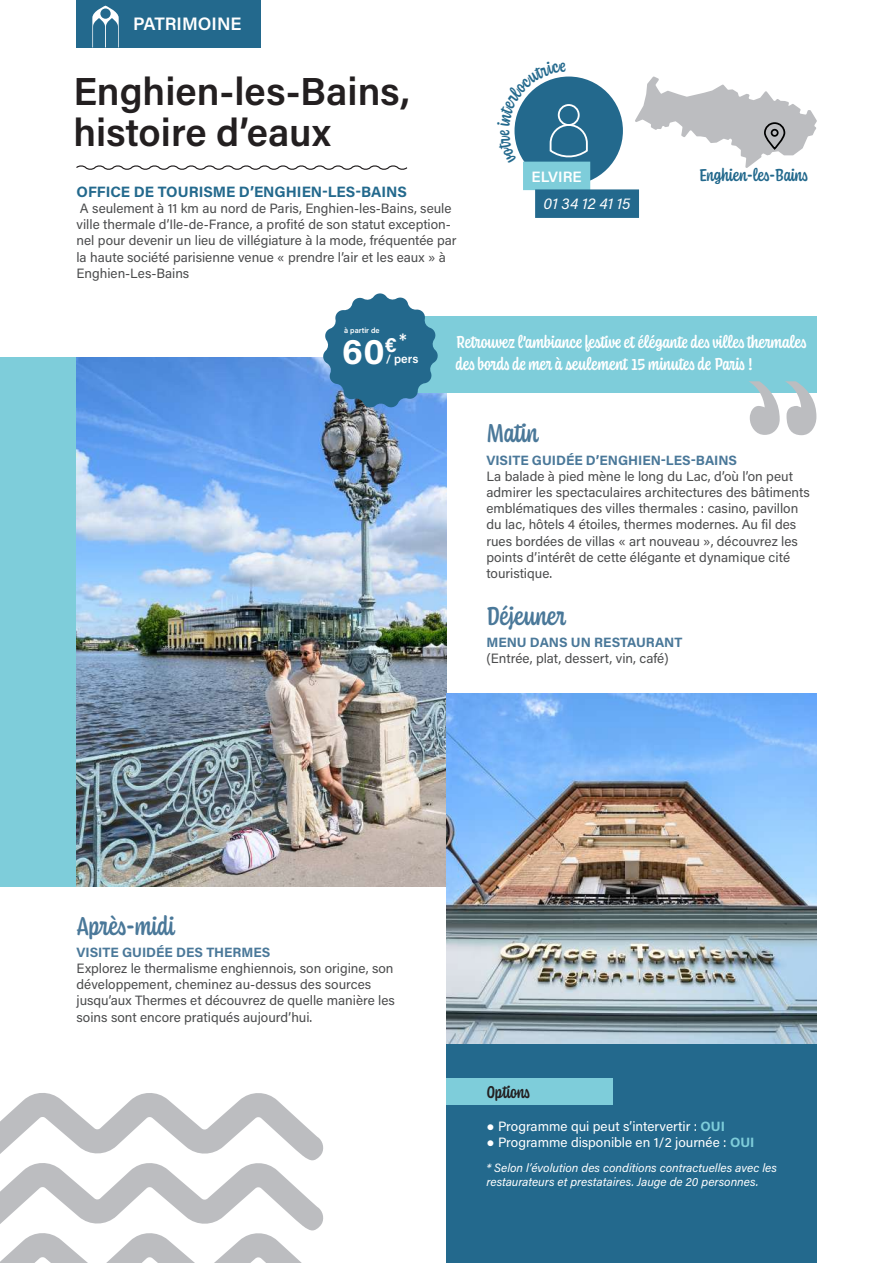
<style>
.page{position:relative;width:893px;height:1263px;background:#fff}
.page>*{position:absolute;margin:0;border:0;box-sizing:border-box;transform-origin:0 0}
.t1{font:600 39px/40.5px "Acumin Pro";color:#231f20}
.t2{font:700 36px "Acumin Pro";color:#fff}
.t3{font:500 27px "Coniferous";letter-spacing:.005em;color:#4a7899}
.t4{font:700 21px "Acumin Pro";color:#fff}
.t5{font:500 18px "Coniferous";letter-spacing:.015em;color:#fff}
.t6{font:500 18px "Coniferous";letter-spacing:.015em;color:#23698d}
.t7{font:600 18px "Acumin Pro";color:#fff}
.t8{font:500 18px "Coniferous";letter-spacing:.01em;color:#231f20}
.t9{font:700 15px "Acumin Pro";color:#23698d}
.t10{font:italic 15px "Acumin Pro";color:#fff}
.t11{font:600 15px "Acumin Pro";color:#fff}
.t12{font:13.5px/16.2px "Acumin Pro";color:#4b4c4d}
.t13{font:700 13.5px "Acumin Pro";color:#4a7899}
.t14{font:13.5px "Acumin Pro";color:#fff}
.t15{font:italic 12px/14.4px "Acumin Pro";color:#fff}
.t16{font:600 12px "Acumin Pro";color:#fff}
.t17{font:600 7.5px "Acumin Pro";color:#fff}
.s1{font-family:"Arial"}
.s2{font-weight:700;color:#7ecdda}
</style>
<div class="page">
<div style="left:446px;top:1038px;width:371px;height:225px;background:#23698d"></div>
<div style="left:0;top:357px;width:79px;height:530px;background:#7ecdda"></div>
<img style="left:77px;top:357px;width:369px;height:530px">
<img style="left:446px;top:693px;width:370px;height:350px">
<svg style="left:76px;top:165px;width:332px;height:5px"></svg>
<svg style="left:0;top:1093px;width:324px;height:170px"></svg>
<div style="left:446px;top:1078px;width:167px;height:27px;background:#7ecdda"></div>
<div style="left:77px;top:0;width:184px;height:47px;background:#23698d"></div>
<svg style="left:92px;top:6px;width:27px;height:41px"></svg>
<div style="left:374px;top:316px;width:443px;height:77px;background:#7ecdda"></div>
<svg style="left:749px;top:381px;width:67px;height:54px"></svg>
<svg style="left:322px;top:293px;width:117px;height:116px"></svg>
<div style="left:514px;top:77px;width:109px;height:108px;background:#23698d;border-radius:50%"></div>
<div style="left:523px;top:162px;width:67px;height:28px;background:#7ecdda"></div>
<div style="left:535px;top:189px;width:104px;height:29px;background:#23698d"></div>
<svg style="left:635px;top:76px;width:182px;height:92px"></svg>
<div style="left:764px;top:122px;width:21px;height:27px;border:2px solid #000;border-radius:10px"></div>
<div style="left:771px;top:129px;width:8px;height:8px;border:2px solid #000;border-radius:50%"></div>
<svg style="left:514px;top:76px;width:74px;height:86px"></svg>
<h3 class="t7" style="left:133px;top:11px;width:110px">PATRIMOINE</h3>
<h1 class="t1" style="left:73px;top:70px;width:338px">Enghien-les-Bains, histoire d’eaux</h1>
<p class="t9" style="left:77px;top:181px;width:332px">OFFICE DE TOURISME D’ENGHIEN-LES-BAINS</p>
<p class="t12" style="left:77px;top:200px;width:382px">A seulement à 11 km au nord de Paris, Enghien-les-Bains, seule ville thermale d’Ile-de-France, a profité de son statut exception&shy;nel pour devenir un lieu de villégiature à la mode, fréquentée par la haute société parisienne venue « prendre l’air et les eaux » à Enghien-Les-Bains</p>
<p class="t11" style="left:531px;top:166px;width:52px">ELVIRE</p>
<p class="t10" style="left:544px;top:194px;width:88px">01 34 12 41 15</p>
<h3 class="t6" style="left:699px;top:163px;width:111px">Enghien-les-Bains</h3>
<p class="t17" style="left:344px;top:325px;width:37px">à partir de</p>
<h3 class="t7" style="left:399px;top:327px;width:9px">*</h3>
<h3 class="t4" style="left:385px;top:330px;width:14px">€</h3>
<p class="t16" style="left:386px;top:350px;width:34px">/ pers</p>
<h2 class="t2" style="left:342px;top:326px;width:44px">60</h2>
<h3 class="t5" style="left:456px;top:330px;width:352px">Retrouvez l’ambiance festive et élégante des villes thermales</h3>
<h3 class="t5" style="left:456px;top:351px;width:298px">des bords de mer à seulement 15 minutes de Paris !</h3>
<h3 class="t3" style="left:486px;top:414px;width:54px">Matin</h3>
<p class="t13" style="left:486px;top:450px;width:252px">VISITE GUIDÉE D’ENGHIEN-LES-BAINS</p>
<p class="t12" style="left:486px;top:467px;width:325px">La balade à pied mène le long du Lac, d’où l’on peut admirer les spectaculaires architectures des bâtiments emblématiques des villes thermales : casino, pavillon du lac, hôtels 4 étoiles, thermes modernes. Au fil des rues bordées de villas « art nouveau », découvrez les points d’intérêt de cette élégante et dynamique cité touristique.</p>
<h3 class="t3" style="left:486px;top:597px;width:82px">Déjeuner</h3>
<p class="t13" style="left:486px;top:633px;width:198px">MENU DANS UN RESTAURANT</p>
<p class="t12" style="left:486px;top:650px;width:184px">(Entrée, plat, dessert, vin, café)</p>
<h3 class="t3" style="left:77px;top:907px;width:100px">Après-midi</h3>
<p class="t13" style="left:77px;top:942px;width:195px">VISITE GUIDÉE DES THERMES</p>
<p class="t12" style="left:77px;top:959px;width:320px">Explorez le thermalisme enghiennois, son origine, son développement, cheminez au-dessus des sources jusqu’aux Thermes et découvrez de quelle manière les soins sont encore pratiqués aujourd’hui.</p>
<h3 class="t8" style="left:486px;top:1079px;width:46px">Options</h3>
<p class="t14" style="left:486px;top:1116px;width:240px"><span class="s1">●</span> Programme qui peut s’intervertir : <span class="s2">OUI</span></p>
<p class="t14" style="left:486px;top:1133px;width:269px"><span class="s1">●</span> Programme disponible en 1/2 journée : <span class="s2">OUI</span></p>
<p class="t15" style="left:486px;top:1160px;width:292px">* Selon l’évolution des conditions contractuelles avec les restaurateurs et prestataires. Jauge de 20 personnes.</p>
</div>
